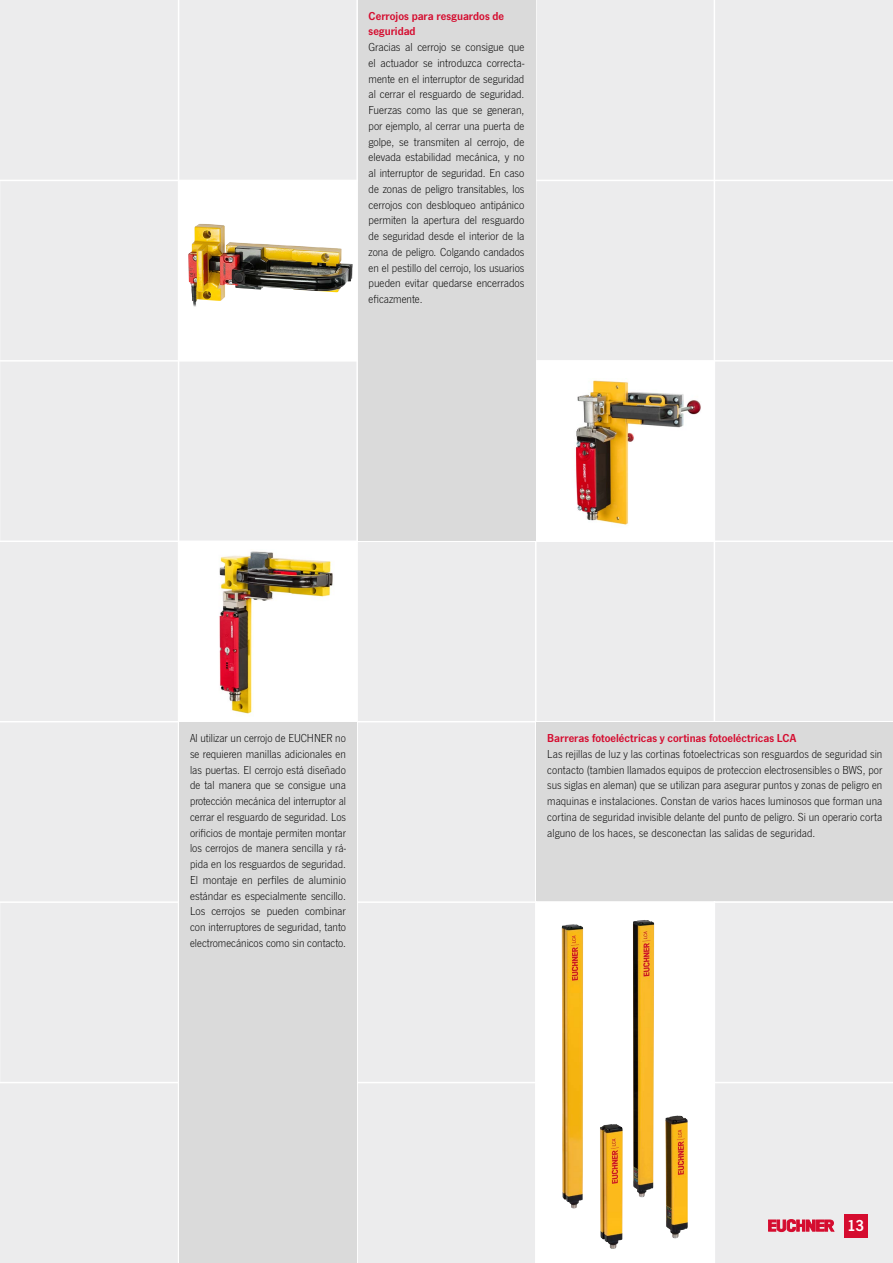
<style>
.page{position:relative;width:893px;height:1263px;background:#ececed}
.page>*{position:absolute;margin:0;border:0;box-sizing:border-box;transform-origin:0 0}
.t1{font:16.5px "News Got Dem";color:#fff}
.t2{font:300 12px/15.8px "News Got";color:#000;text-align:justify}
.t3{font:12px/15.8px "News Got Dem";color:#d50c2f}
</style>
<div class="page">
<hr style="left:0;top:180px;width:893px;height:1px;background:#fff">
<hr style="left:0;top:360px;width:893px;height:2px;background:#fff">
<hr style="left:0;top:540px;width:893px;height:2px;background:#fff">
<hr style="left:0;top:721px;width:893px;height:1px;background:#fff">
<hr style="left:0;top:901px;width:893px;height:2px;background:#fff">
<hr style="left:0;top:1082px;width:893px;height:1px;background:#fff">
<hr style="left:178px;top:0;width:1px;height:1263px;background:#fff">
<hr style="left:356px;top:0;width:2px;height:1263px;background:#fff">
<hr style="left:535px;top:0;width:1px;height:1263px;background:#fff">
<hr style="left:714px;top:0;width:1px;height:1263px;background:#fff">
<svg style="left:768px;top:1219px;width:66px;height:12px"></svg>
<div style="left:844px;top:1214px;width:23px;height:23px;background:#d50c2f"></div>
<div style="left:358px;top:0;width:177px;height:540px;background:#dadada"></div>
<div style="left:179px;top:722px;width:178px;height:541px;background:#dadada"></div>
<div style="left:536px;top:361px;width:178px;height:180px;background:#fff"></div>
<img style="left:575px;top:380px;width:126px;height:145px">
<div style="left:179px;top:541px;width:178px;height:181px;background:#fff"></div>
<img style="left:219px;top:551px;width:114px;height:163px">
<div style="left:179px;top:180px;width:178px;height:181px;background:#fff"></div>
<img style="left:188px;top:224px;width:164px;height:83px">
<div style="left:536px;top:902px;width:178px;height:361px;background:#fff"></div>
<img style="left:633px;top:920px;width:55px;height:318px">
<img style="left:562px;top:924px;width:61px;height:325px">
<div style="left:537px;top:722px;width:356px;height:179px;background:#dadada"></div>
<p class="t3" style="left:369px;top:8px;width:137px">Cerrojos para resguardos de seguridad</p>
<p class="t2" style="left:369px;top:39px;width:157px">Gracias al cerrojo se consigue que el actuador se introduzca correcta&shy;mente en el interruptor de seguridad al cerrar el resguardo de seguridad.<br>Fuerzas como las que se generan, por ejemplo, al cerrar una puerta de golpe, se transmiten al cerrojo, de elevada estabilidad mecánica, y no al interruptor de seguridad. En caso de zonas de peligro transitables, los cerrojos con desbloqueo antipánico permiten la apertura del resguardo de seguridad desde el interior de la zona de peligro. Colgando candados en el pestillo del cerrojo, los usuarios pueden evitar quedarse encerrados eficazmente.</p>
<p class="t2" style="left:190px;top:730px;width:157px">Al utilizar un cerrojo de EUCHNER no se requieren manillas adicionales en las puertas. El cerrojo está diseñado de tal manera que se consigue una protección mecánica del interruptor al cerrar el resguardo de seguridad. Los orificios de montaje permiten montar los cerrojos de manera sencilla y rá&shy;pida en los resguardos de seguridad.<br>El montaje en perfiles de aluminio estándar es especialmente sencillo.<br>Los cerrojos se pueden combinar con interruptores de seguridad, tanto electromecánicos como sin contacto.</p>
<p class="t3" style="left:547px;top:730px;width:250px">Barreras fotoeléctricas y cortinas fotoeléctricas LCA</p>
<p class="t2" style="left:547px;top:746px;width:337px">Las rejillas de luz y las cortinas fotoelectricas son resguardos de seguridad sin contacto (tambien llamados equipos de proteccion electrosensibles o BWS, por sus siglas en aleman) que se utilizan para asegurar puntos y zonas de peligro en maquinas e instalaciones. Constan de varios haces luminosos que forman una cortina de seguridad invisible delante del punto de peligro. Si un operario corta alguno de los haces, se desconectan las salidas de seguridad.</p>
<h1 class="t1" style="left:847px;top:1216px;width:19px">13</h1>
</div>
